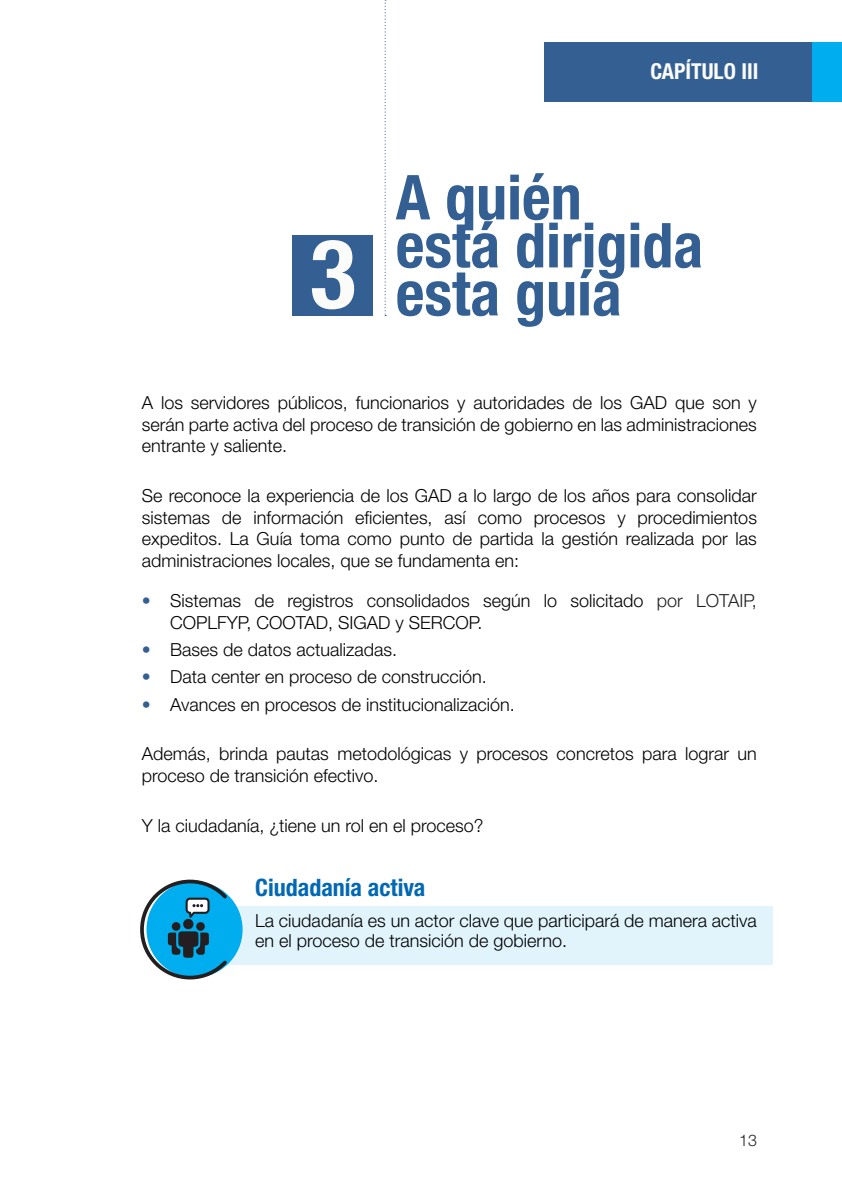
<style>
.page{position:relative;width:842px;height:1191px;background:#fff}
.page>*{position:absolute;margin:0;border:0;box-sizing:border-box;transform-origin:0 0}
.t1{font:700 condensed 96px "Helvetica Neue LT Std";color:#fbfbfa}
.t2{font:700 condensed 62px/48px "Helvetica Neue LT Std";color:#345f92}
.t3{font:700 condensed 24px "Helvetica Neue LT Std";color:#0168b3}
.t4{font:700 condensed 22px "Helvetica Neue LT Std";color:#fbfbfa}
.t5{font:300 18px/21.6px "Helvetica Neue LT Std";color:#000}
.t6{font:300 16px "Helvetica Neue LT Std";color:#231f20}
.s1{color:#345f92}
.s2{color:#231f20}
</style>
<div class="page">
<div style="left:544px;top:42px;width:268px;height:60px;background:#345f92"></div>
<div style="left:292px;top:235px;width:81px;height:80px;background:#345f92"></div>
<svg style="left:385px;top:0;width:1px;height:316px"></svg>
<div style="left:812px;top:42px;width:30px;height:60px;background:#00aeef"></div>
<div style="left:181px;top:906px;width:591px;height:58px;background:#e1f4fc"></div>
<div style="left:146px;top:881px;width:97px;height:96px;background:#00aeef;border-radius:50%"></div>
<svg style="left:140px;top:879px;width:90px;height:101px"></svg>
<h1 class="t1" style="left:310px;top:216px;width:48px">3</h1>
<p class="t4" style="left:650px;top:58px;width:109px">CAPÍTULO III</p>
<h2 class="t2" style="left:396px;top:172px;width:309px">A quién<br>está dirigida esta guía</h2>
<p class="t5" style="left:142px;top:391px;width:617px;text-align:justify">A los servidores públicos, funcionarios y autoridades de los GAD que son y serán parte activa del proceso de transición de gobierno en las administraciones entrante y saliente.</p>
<p class="t5" style="left:142px;top:484px;width:617px;text-align:justify">Se reconoce la experiencia de los GAD a lo largo de los años para consolidar sistemas de información eficientes, así como procesos y procedimientos expeditos. La Guía toma como punto de partida la gestión realizada por las administraciones locales, que se fundamenta en:</p>
<p class="t5" style="left:170px;top:589px;width:588px;text-indent:-28px"><span class="s1">•</span> Sistemas de registros consolidados según lo solicitado <span class="s2">por LOTAIP,<br></span>COPLFYP, COOTAD, SIGAD y SERCOP.</p>
<p class="t5" style="left:142px;top:638px;width:257px"><span class="s1">•</span> Bases de datos actualizadas.</p>
<p class="t5" style="left:142px;top:665px;width:347px"><span class="s1">•</span> Data center en proceso de construcción.</p>
<p class="t5" style="left:142px;top:693px;width:375px"><span class="s1">•</span> Avances en procesos de institucionalización.</p>
<p class="t5" style="left:142px;top:743px;width:617px">Además, brinda pautas metodológicas y procesos concretos para lograr un proceso de transición efectivo.</p>
<p class="t5" style="left:142px;top:814px;width:343px">Y la ciudadanía, ¿tiene un rol en el proceso?</p>
<h3 class="t3" style="left:255px;top:873px;width:172px">Ciudadanía activa</h3>
<p class="t5" style="left:255px;top:910px;width:503px;line-height:19.8px">La ciudadanía es un actor clave que participará de manera activa en el proceso de transición de gobierno.</p>
<p class="t6" style="left:739px;top:1130px;width:19px">13</p>
</div>
